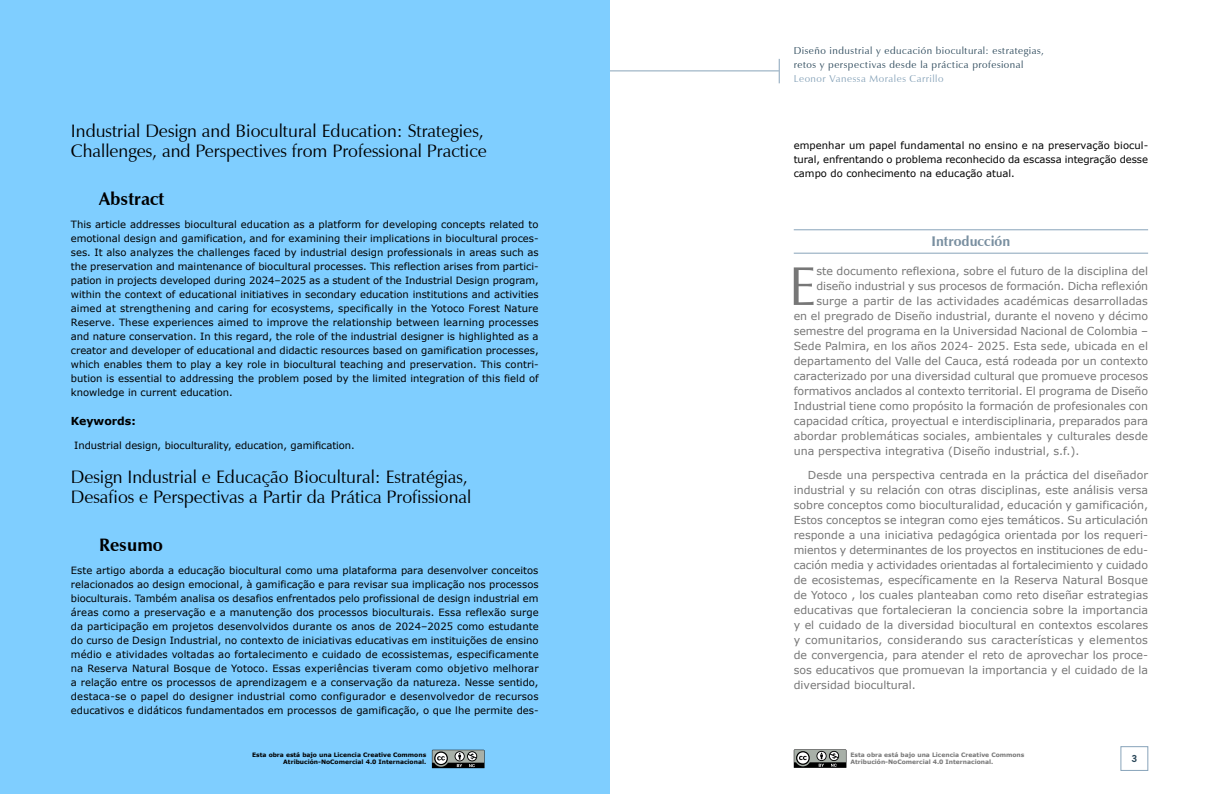
<style>
.page{position:relative;width:1219px;height:794px;background:#fff}
.page>*{position:absolute;margin:0;border:0;box-sizing:border-box;transform-origin:0 0}
.t1{font:55.1px "Optima";color:#777}
.t2{font:18px/20px "Zapf Humanist 601 BT";color:#000}
.t3{font:700 18px "Zapf Humanist 601 BT";color:#000}
.t4{font:700 14px "Zapf Humanist 601 BT";color:#798fa0}
.t5{font:11px/15px "Verdana";color:#777;text-align:justify}
.t6{font:700 11px "Verdana";letter-spacing:-.005em;color:#000}
.t7{font:10px/14px "Verdana";color:#000;text-align:justify}
.t8{font:10px/14px "Zapf Humanist 601 BT";letter-spacing:.05em;color:#2a4759}
.t9{font:10px "Zapf Humanist 601 BT";letter-spacing:.05em;color:#88a4ba}
.t10{font:700 9px "News Gothic Std";color:#2a4759}
.t11{font:700 6px/7.2px "Verdana";color:#777}
.t12{font:700 6px/7.2px "Verdana";color:#000;text-align:right}
</style>
<div class="page">
<div style="left:1120px;top:746px;width:28px;height:25px;border:1px solid #88a4ba"></div>
<svg style="left:779px;top:59px;width:1px;height:24px"></svg>
<hr style="left:609px;top:71px;width:170px;height:1px;background:#88a4ba">
<svg style="left:794px;top:749px;width:52px;height:19px"></svg>
<div style="left:0;top:0;width:609px;height:794px;background:#7fceff"></div>
<svg style="left:432px;top:749px;width:52px;height:19px"></svg>
<hr style="left:794px;top:229px;width:354px;height:1px;background:#88a4ba">
<hr style="left:794px;top:253px;width:354px;height:1px;background:#88a4ba">
<h2 class="t2" style="left:71px;top:121px;width:417px">Industrial Design and Biocultural Education: Strategies,<br>Challenges, and Perspectives from Professional Practice</h2>
<h2 class="t3" style="left:99px;top:188px;width:67px">Abstract</h2>
<p class="t7" style="left:71px;top:217px;width:469px">This article addresses biocultural education as a platform for developing concepts related to emotional design and gamification, and for examining their implications in biocultural proces&shy;ses. It also analyzes the challenges faced by industrial design professionals in areas such as the preservation and maintenance of biocultural processes. This reflection arises from partici&shy;pation in projects developed during 2024–2025 as a student of the Industrial Design program, within the context of educational initiatives in secondary education institutions and activities aimed at strengthening and caring for ecosystems, specifically in the Yotoco Forest Nature Reserve. These experiences aimed to improve the relationship between learning processes and nature conservation. In this regard, the role of the industrial designer is highlighted as a creator and developer of educational and didactic resources based on gamification processes, which enables them to play a key role in biocultural teaching and preservation. This contri&shy;bution is essential to addressing the problem posed by the limited integration of this field of knowledge in current education.</p>
<p class="t6" style="left:71px;top:413px;width:66px">Keywords:</p>
<p class="t7" style="left:74px;top:438px;width:282px">Industrial design, bioculturality, education, gamification.</p>
<h2 class="t2" style="left:71px;top:467px;width:402px">Design Industrial e Educação Biocultural: Estratégias,<br>Desafios e Perspectivas a Partir da Prática Profissional</h2>
<h2 class="t3" style="left:99px;top:534px;width:65px">Resumo</h2>
<p class="t7" style="left:71px;top:563px;width:469px">Este artigo aborda a educação biocultural como uma plataforma para desenvolver conceitos relacionados ao design emocional, à gamificação e para revisar sua implicação nos processos bioculturais. Também analisa os desafios enfrentados pelo profissional de design industrial em áreas como a preservação e a manutenção dos processos bioculturais. Essa reflexão surge da participação em projetos desenvolvidos durante os anos de 2024–2025 como estudante do curso de Design Industrial, no contexto de iniciativas educativas em instituições de ensino médio e atividades voltadas ao fortalecimento e cuidado de ecossistemas, especificamente na Reserva Natural Bosque de Yotoco. Essas experiências tiveram como objetivo melhorar a relação entre os processos de aprendizagem e a conservação da natureza. Nesse sentido, destaca-se o papel do designer industrial como configurador e desenvolvedor de recursos educativos e didáticos fundamentados em processos de gamificação, o que lhe permite des-</p>
<p class="t12" style="left:252px;top:751px;width:176px">Esta obra está bajo una Licencia Creative Commons<br>Atribución-NoComercial 4.0 Internacional.</p>
<p class="t8" style="left:794px;top:43px;width:252px">Diseño industrial y educación biocultural: estrategias, retos y perspectivas desde la práctica profesional</p>
<p class="t9" style="left:794px;top:72px;width:151px">Leonor Vanessa Morales Carrillo</p>
<p class="t7" style="left:794px;top:139px;width:356px">empenhar um papel fundamental no ensino e na preservação biocul&shy;tural, enfrentando o problema reconhecido da escassa integração desse campo do conhecimento na educação atual.</p>
<h3 class="t4" style="left:931px;top:232px;width:80px">Introducción</h3>
<h1 class="t1" style="left:789px;top:258px;width:29px">E</h1>
<p class="t5" style="left:816px;top:263px;width:333px">ste documento reflexiona, sobre el futuro de la disciplina del</p>
<p class="t5" style="left:816px;top:278px;width:333px">diseño industrial y sus procesos de formación. Dicha reflexión</p>
<p class="t5" style="left:816px;top:293px;width:333px">surge a partir de las actividades académicas desarrolladas</p>
<p class="t5" style="left:794px;top:308px;width:356px">en el pregrado de Diseño industrial, durante el noveno y décimo</p>
<p class="t5" style="left:794px;top:323px;width:356px">semestre del programa en la Universidad Nacional de Colombia –</p>
<p class="t5" style="left:794px;top:338px;width:356px">Sede Palmira, en los años 2024- 2025. Esta sede, ubicada en el</p>
<p class="t5" style="left:794px;top:353px;width:356px">departamento del Valle del Cauca, está rodeada por un contexto</p>
<p class="t5" style="left:794px;top:368px;width:356px">caracterizado por una diversidad cultural que promueve procesos</p>
<p class="t5" style="left:794px;top:383px;width:356px">formativos anclados al contexto territorial. El programa de Diseño</p>
<p class="t5" style="left:794px;top:398px;width:356px">Industrial tiene como propósito la formación de profesionales con</p>
<p class="t5" style="left:794px;top:413px;width:356px">capacidad crítica, proyectual e interdisciplinaria, preparados para</p>
<p class="t5" style="left:794px;top:428px;width:356px">abordar problemáticas sociales, ambientales y culturales desde</p>
<p class="t5" style="left:794px;top:443px;width:287px">una perspectiva integrativa (Diseño industrial, s.f.).</p>
<p class="t5" style="left:794px;top:467px;width:356px;text-indent:14px">Desde una perspectiva centrada en la práctica del diseñador industrial y su relación con otras disciplinas, este análisis versa sobre conceptos como bioculturalidad, educación y gamificación, Estos conceptos se integran como ejes temáticos. Su articulación responde a una iniciativa pedagógica orientada por los requeri&shy;mientos y determinantes de los proyectos en instituciones de edu&shy;cación media y actividades orientadas al fortalecimiento y cuidado de ecosistemas, específicamente en la Reserva Natural Bosque de Yotoco , los cuales planteaban como reto diseñar estrategias educativas que fortalecieran la conciencia sobre la importancia y el cuidado de la diversidad biocultural en contextos escolares y comunitarios, considerando sus características y elementos de convergencia, para atender el reto de aprovechar los proce&shy;sos educativos que promuevan la importancia y el cuidado de la diversidad biocultural.</p>
<p class="t11" style="left:850px;top:751px;width:175px">Esta obra está bajo una Licencia Creative Commons<br>Atribución-NoComercial 4.0 Internacional.</p>
<p class="t10" style="left:1131px;top:752px;width:7px">3</p>
</div>
